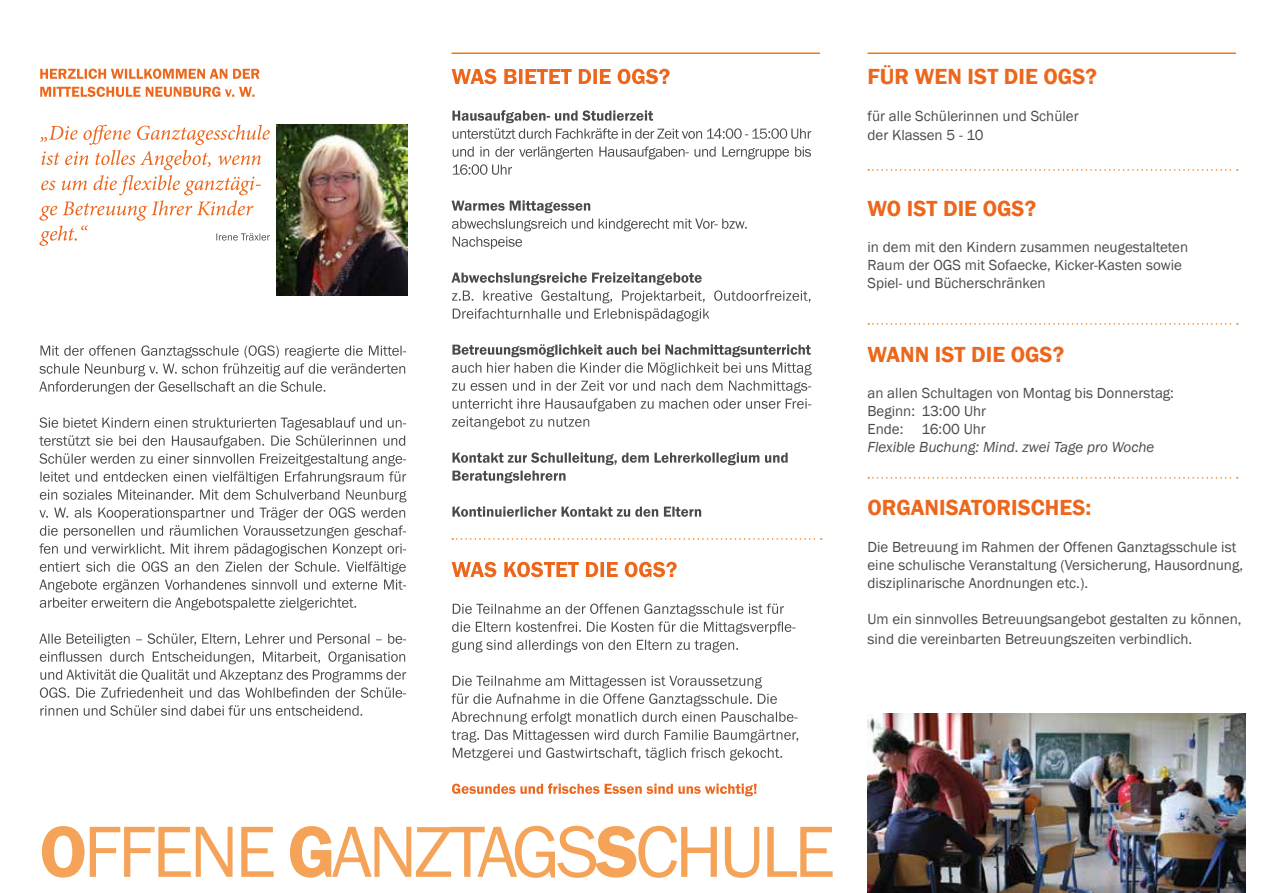
<style>
.page{position:relative;width:1263px;height:893px;background:#fff}
.page>*{position:absolute;margin:0;border:0;box-sizing:border-box;transform-origin:0 0}
.t1{font:600 22.5px "Franklin Gothic";color:#ec671c}
.t2{font:15px/18px "Franklin Gothic";color:#4a4a49}
.t3{font:italic 15px "Franklin Gothic";color:#4a4a49}
</style>
<div class="page">
<svg style="left:452px;top:562px;width:225px;height:15px"></svg>
<svg style="left:452px;top:783px;width:305px;height:13px"></svg>
<svg style="left:451px;top:676px;width:347px;height:84px"></svg>
<svg style="left:452px;top:640px;width:286px;height:12px"></svg>
<svg style="left:452px;top:603px;width:343px;height:31px"></svg>
<svg style="left:452px;top:69px;width:218px;height:15px"></svg>
<svg style="left:452px;top:506px;width:249px;height:11px"></svg>
<svg style="left:452px;top:471px;width:113px;height:12px"></svg>
<svg style="left:452px;top:452px;width:336px;height:13px"></svg>
<svg style="left:452px;top:417px;width:137px;height:12px"></svg>
<svg style="left:452px;top:381px;width:359px;height:30px"></svg>
<svg style="left:452px;top:344px;width:360px;height:31px"></svg>
<svg style="left:451px;top:272px;width:359px;height:49px"></svg>
<svg style="left:453px;top:237px;width:69px;height:12px"></svg>
<svg style="left:452px;top:219px;width:295px;height:12px"></svg>
<svg style="left:452px;top:200px;width:138px;height:13px"></svg>
<svg style="left:453px;top:146px;width:358px;height:29px"></svg>
<svg style="left:452px;top:110px;width:359px;height:29px"></svg>
<svg style="left:40px;top:87px;width:215px;height:10px"></svg>
<svg style="left:40px;top:69px;width:219px;height:10px"></svg>
<svg style="left:40px;top:705px;width:322px;height:11px"></svg>
<svg style="left:39px;top:633px;width:367px;height:65px"></svg>
<svg style="left:40px;top:598px;width:316px;height:12px"></svg>
<svg style="left:39px;top:417px;width:367px;height:175px"></svg>
<svg style="left:39px;top:345px;width:367px;height:49px"></svg>
<svg style="left:39px;top:125px;width:231px;height:121px"></svg>
<hr style="left:451px;top:53px;width:369px;height:1px;background:#ef7b10">
<hr style="left:867px;top:53px;width:369px;height:1px;background:#ef7b10">
<svg style="left:42px;top:826px;width:791px;height:52px"></svg>
<svg style="left:868px;top:169px;width:370px;height:2px"></svg>
<svg style="left:868px;top:323px;width:370px;height:2px"></svg>
<svg style="left:868px;top:477px;width:370px;height:2px"></svg>
<svg style="left:452px;top:538px;width:370px;height:2px"></svg>
<img style="left:867px;top:714px;width:378px;height:179px">
<img style="left:276px;top:124px;width:131px;height:172px">
<h1 class="t1" style="left:867px;top:63px;width:231px">FÜR WEN IST DIE OGS?</h1>
<p class="t2" style="left:867px;top:106px;width:213px;line-height:19.8px">für alle Schülerinnen und Schüler der Klassen 5 - 10</p>
<h1 class="t1" style="left:867px;top:194px;width:170px">WO IST DIE OGS?</h1>
<p class="t2" style="left:867px;top:239px;width:322px">in dem mit den Kindern zusammen neugestalteten<br>Raum der OGS mit Sofaecke, Kicker-Kasten sowie<br>Spiel- und Bücherschränken</p>
<h1 class="t1" style="left:867px;top:340px;width:198px">WANN IST DIE OGS?</h1>
<p class="t2" style="left:867px;top:385px;width:308px">an allen Schultagen von Montag bis Donnerstag:<br>Beginn: 13:00 Uhr<br>Ende: 16:00 Uhr</p>
<p class="t3" style="left:867px;top:438px;width:288px">Flexible Buchung: Mind. zwei Tage pro Woche</p>
<h1 class="t1" style="left:867px;top:494px;width:225px">ORGANISATORISCHES:</h1>
<p class="t2" style="left:867px;top:538px;width:377px">Die Betreuung im Rahmen der Offenen Ganztagsschule ist eine schulische Veranstaltung (Versicherung, Hausordnung, disziplinarische Anordnungen etc.).</p>
<p class="t2" style="left:867px;top:609px;width:376px;line-height:19.8px">Um ein sinnvolles Betreuungsangebot gestalten zu können, sind die vereinbarten Betreuungszeiten verbindlich.</p>
</div>
